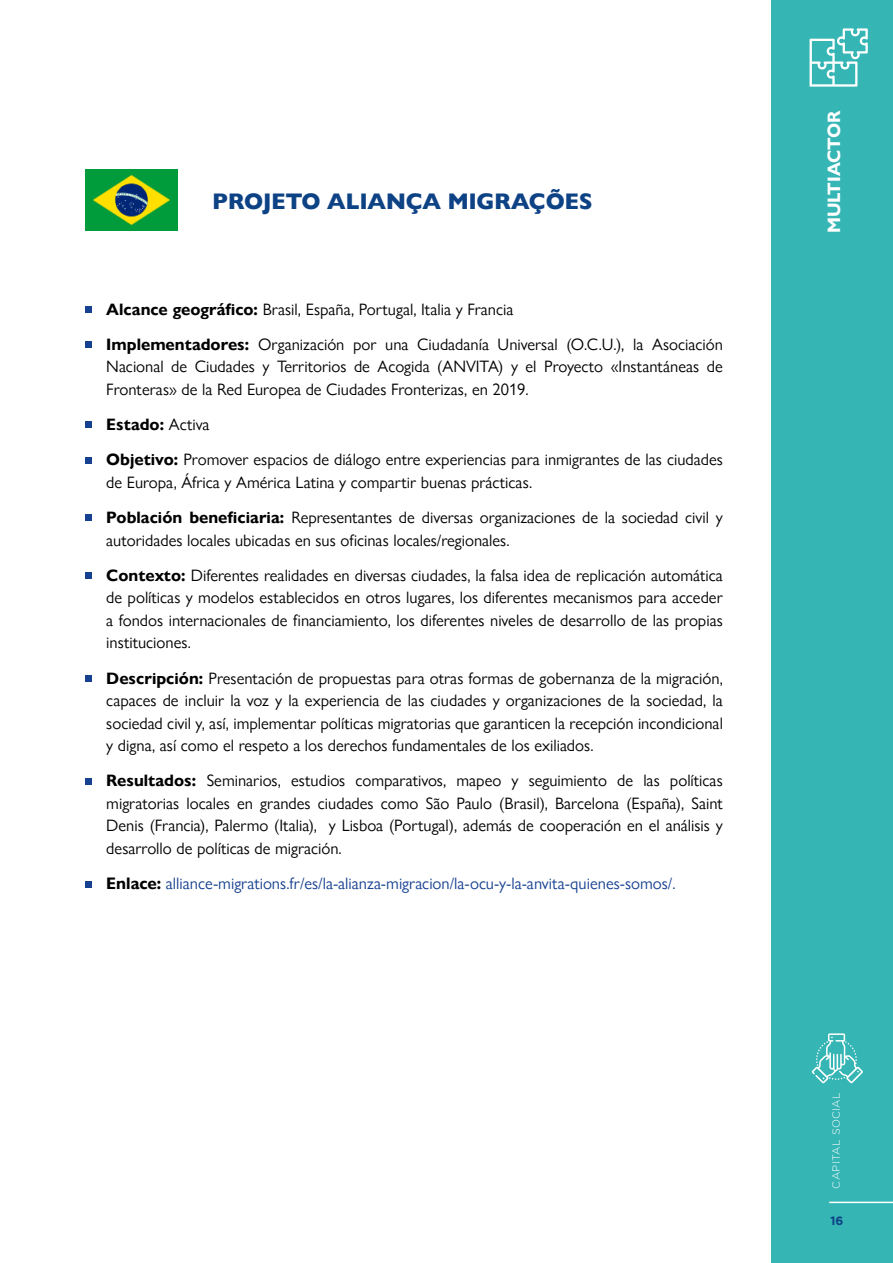
<style>
.page{position:relative;width:893px;height:1263px;background:#fff}
.page>*{position:absolute;margin:0;border:0;box-sizing:border-box;transform-origin:0 0}
.t1{font:800 22.5px "Gill Sans Nova";color:#0d4285}
.t2{font:700 18px "Gill Sans Nova";color:#fff}
.t3{font:16.5px/22.5px "Gill Sans Nova";color:#000}
.t4{font:16.5px "Gill Sans Nova";color:#164190}
.t5{font:700 12px "Gotham";color:#0d4285}
.t6{font:300 10.5px "Gotham";letter-spacing:.04em;color:#fff}
.s1{font-weight:700}
.s2{font-weight:700;font-size:16.65px;color:#000}
</style>
<div class="page">
<svg style="left:85px;top:306px;width:6px;height:6px"></svg>
<div style="left:85px;top:341px;width:6px;height:7px;background:#164190"></div>
<svg style="left:85px;top:422px;width:6px;height:6px"></svg>
<svg style="left:85px;top:457px;width:6px;height:6px"></svg>
<svg style="left:85px;top:515px;width:6px;height:6px"></svg>
<div style="left:85px;top:572px;width:6px;height:7px;background:#164190"></div>
<svg style="left:85px;top:675px;width:6px;height:6px"></svg>
<svg style="left:85px;top:778px;width:6px;height:6px"></svg>
<svg style="left:85px;top:881px;width:6px;height:6px"></svg>
<img style="left:85px;top:169px;width:92px;height:62px">
<div style="left:772px;top:0;width:121px;height:1263px;background:#36b5b5"></div>
<svg style="left:812px;top:1033px;width:51px;height:50px"></svg>
<hr style="left:829px;top:1201px;width:64px;height:2px;background:#fff">
<svg style="left:809px;top:28px;width:59px;height:59px"></svg>
<h1 class="t1" style="left:213px;top:187px;width:381px">PROJETO ALIANÇA MIGRAÇÕES</h1>
<p class="t3" style="left:106px;top:291px;width:618px;line-height:35.2px"><span class="s1">Alcance geográfico:</span> Brasil, España, Portugal, Italia y Francia<br><span class="s1">Implementadores:</span> Organización por una Ciudadanía Universal (O.C.U.), la Asociación</p>
<p class="t3" style="left:106px;top:355px;width:618px">Nacional de Ciudades y Territorios de Acogida (ANVITA) y el Proyecto «Instantáneas de<br>Fronteras» de la Red Europea de Ciudades Fronterizas, en 2019.</p>
<p class="t3" style="left:106px;top:407px;width:618px;line-height:35.2px"><span class="s1">Estado:</span> Activa<br><span class="s1">Objetivo:</span> Promover espacios de diálogo entre experiencias para inmigrantes de las ciudades</p>
<p class="t3" style="left:106px;top:464px;width:618px;line-height:35.2px">de Europa, África y América Latina y compartir buenas prácticas.<br><span class="s1">Población beneficiaria:</span> Representantes de diversas organizaciones de la sociedad civil y</p>
<p class="t3" style="left:106px;top:522px;width:618px;line-height:35.2px">autoridades locales ubicadas en sus oficinas locales/regionales.<br><span class="s1">Contexto:</span> Diferentes realidades en diversas ciudades, la falsa idea de replicación automática</p>
<p class="t3" style="left:106px;top:586px;width:618px;text-align:justify">de políticas y modelos establecidos en otros lugares, los diferentes mecanismos para acceder a fondos internacionales de financiamiento, los diferentes niveles de desarrollo de las propias instituciones.</p>
<p class="t3" style="left:106px;top:667px;width:618px;text-align:justify"><span class="s1">Descripción:</span> Presentación de propuestas para otras formas de gobernanza de la migración, capaces de incluir la voz y la experiencia de las ciudades y organizaciones de la sociedad, la sociedad civil y, así, implementar políticas migratorias que garanticen la recepción incondicional y digna, así como el respeto a los derechos fundamentales de los exiliados.</p>
<p class="t3" style="left:106px;top:769px;width:618px;text-align:justify"><span class="s1">Resultados:</span> Seminarios, estudios comparativos, mapeo y seguimiento de las políticas migratorias locales en grandes ciudades como São Paulo (Brasil), Barcelona (España), Saint Denis (Francia), Palermo (Italia), y Lisboa (Portugal), además de cooperación en el análisis y desarrollo de políticas de migración.</p>
<p class="t4" style="left:106px;top:874px;width:571px"><span class="s2">Enlace:</span> alliance-migrations.fr/es/la-alianza-migracion/la-ocu-y-la-anvita-quienes-somos/.</p>
<p class="t2" style="left:823px;top:233px;width:124px;rotate:-90deg">MULTIACTOR</p>
<p class="t6" style="left:829px;top:1188px;width:98px;rotate:-90deg">CAPITAL SOCIAL</p>
<p class="t5" style="left:831px;top:1213px;width:14px">16</p>
</div>
